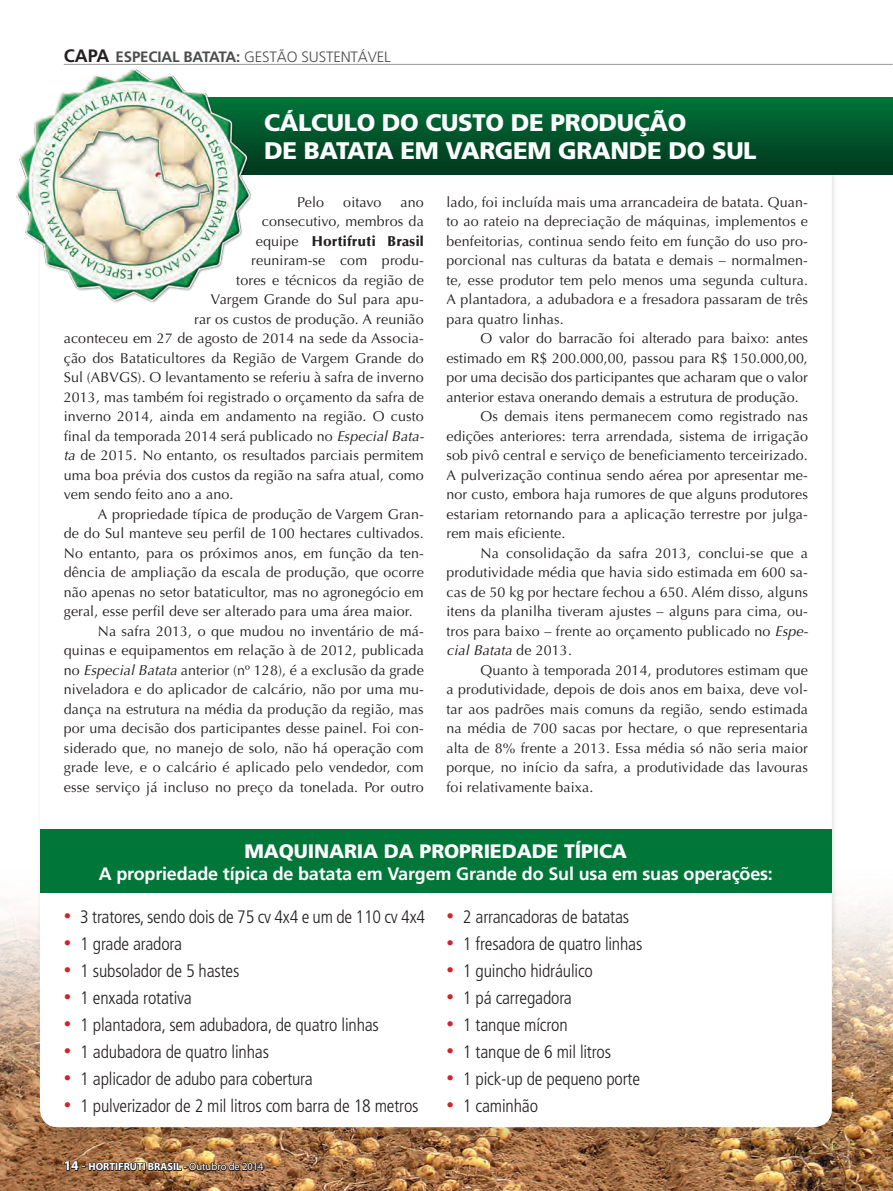
<style>
.page{position:relative;width:893px;height:1191px;background:#fff}
.page>*{position:absolute;margin:0;border:0;box-sizing:border-box;transform-origin:0 0}
.t1{font:900 24px/28.8px "Frutiger";letter-spacing:-.015em;color:#fff}
.t2{font:900 19.5px "Frutiger";letter-spacing:-.01em;color:#fff}
.t3{font:300 condensed 18px "Frutiger";letter-spacing:-.01em;color:#231f20}
.t4{font:700 18px "Frutiger";letter-spacing:-.01em;color:#fff}
.t5{font:700 18px "Frutiger";color:#231f20}
.t6{font:300 15px "Frutiger";letter-spacing:-.01em;color:#4b4c4d}
.t7{font:14.25px/19.5px "Optima";letter-spacing:.01em;color:#231f20;text-align:justify}
.t8{font:900 14.25px "Optima";letter-spacing:.01em;color:#231f20}
.t9{font:italic 14.25px "Optima";letter-spacing:.01em;color:#231f20}
.t10{font:700 10.5px "Myriad";color:#fff}
.s1{font-weight:700}
.s2{font-weight:400}
.s3{font-style:italic}
.s4{font-style:normal}
.s5{font-size:15px;color:#d1232a}
.s6{font-size:13.5px}
.s7{font-weight:400;font-size:13.5px}
</style>
<div class="page">
<img style="left:0;top:903px;width:893px;height:288px">
<div style="left:36px;top:149px;width:802px;height:991px;background:#231f20;opacity:.11"></div>
<div style="left:40px;top:145px;width:792px;height:982px;background:#fff;border-radius:18px"></div>
<div style="left:134px;top:97px;width:759px;height:77px;background:linear-gradient(to bottom,#007439,#00371d)"></div>
<img style="left:16px;top:64px;width:251px;height:255px">
<div style="left:40px;top:829px;width:792px;height:64px;background:#007639"></div>
<img style="left:63px;top:1150px;width:202px;height:29px">
<hr style="left:64px;top:64px;width:829px;height:1px;background:#939598">
<svg style="left:64px;top:63px;width:327px;height:1px"></svg>
<p class="t6" style="left:116px;top:49px;width:277px"><span class="s1">ESPECIAL BATATA:</span> GESTÃO SUSTENTÁVEL</p>
<p class="t5" style="left:64px;top:45px;width:47px">CAPA</p>
<h1 class="t1" style="left:264px;top:107px;width:494px">CÁLCULO DO CUSTO DE PRODUÇÃO<br>DE BATATA EM VARGEM GRANDE DO SUL</h1>
<p class="t7" style="left:297px;top:192px;width:28px">Pelo</p>
<p class="t7" style="left:343px;top:192px;width:40px">oitavo</p>
<p class="t7" style="left:401px;top:192px;width:25px">ano</p>
<p class="t7" style="left:262px;top:212px;width:163px">consecutivo, membros da</p>
<p class="t8" style="left:256px;top:232px;width:170px"><span class="s2">equipe</span> Hortifruti Brasil</p>
<p class="t7" style="left:251px;top:251px;width:174px">reuniram-se com produ-</p>
<p class="t7" style="left:236px;top:270px;width:189px">tores e técnicos da região de</p>
<p class="t7" style="left:211px;top:290px;width:214px">Vargem Grande do Sul para apu-</p>
<p class="t7" style="left:194px;top:309px;width:231px">rar os custos de produção. A reunião</p>
<p class="t7" style="left:64px;top:329px;width:361px">aconteceu em 27 de agosto de 2014 na sede da Associa-</p>
<p class="t7" style="left:64px;top:348px;width:362px">ção dos Bataticultores da Região de Vargem Grande do</p>
<p class="t7" style="left:64px;top:368px;width:362px">Sul (ABVGS). O levantamento se referiu à safra de inverno</p>
<p class="t7" style="left:64px;top:387px;width:362px">2013, mas também foi registrado o orçamento da safra de</p>
<p class="t7" style="left:64px;top:407px;width:362px">inverno 2014, ainda em andamento na região. O custo</p>
<p class="t7" style="left:64px;top:426px;width:362px">final da temporada 2014 será publicado no <span class="s3">Especial Bata-</span></p>
<p class="t7" style="left:64px;top:446px;width:362px"><span class="s3">ta</span> de 2015. No entanto, os resultados parciais permitem</p>
<p class="t7" style="left:64px;top:465px;width:361px">uma boa prévia dos custos da região na safra atual, como</p>
<p class="t7" style="left:64px;top:485px;width:171px">vem sendo feito ano a ano.</p>
<p class="t7" style="left:98px;top:504px;width:327px">A propriedade típica de produção de Vargem Gran-</p>
<p class="t7" style="left:64px;top:524px;width:361px">de do Sul manteve seu perfil de 100 hectares cultivados.</p>
<p class="t7" style="left:64px;top:543px;width:362px">No entanto, para os próximos anos, em função da ten-</p>
<p class="t7" style="left:64px;top:563px;width:361px">dência de ampliação da escala de produção, que ocorre</p>
<p class="t7" style="left:64px;top:582px;width:361px">não apenas no setor bataticultor, mas no agronegócio em</p>
<p class="t7" style="left:64px;top:602px;width:350px">geral, esse perfil deve ser alterado para uma área maior.</p>
<p class="t7" style="left:98px;top:621px;width:327px">Na safra 2013, o que mudou no inventário de má-</p>
<p class="t7" style="left:64px;top:641px;width:361px">quinas e equipamentos em relação à de 2012, publicada</p>
<p class="t7" style="left:64px;top:660px;width:362px">no <span class="s3">Especial Batata</span> anterior (nº 128), é a exclusão da grade</p>
<p class="t7" style="left:64px;top:680px;width:362px">niveladora e do aplicador de calcário, não por uma mu-</p>
<p class="t7" style="left:64px;top:699px;width:361px">dança na estrutura na média da produção da região, mas</p>
<p class="t7" style="left:64px;top:719px;width:362px">por uma decisão dos participantes desse painel. Foi con-</p>
<p class="t7" style="left:64px;top:738px;width:361px">siderado que, no manejo de solo, não há operação com</p>
<p class="t7" style="left:64px;top:758px;width:361px">grade leve, e o calcário é aplicado pelo vendedor, com</p>
<p class="t7" style="left:64px;top:777px;width:362px">esse serviço já incluso no preço da tonelada. Por outro</p>
<p class="t7" style="left:446px;top:192px;width:363px">lado, foi incluída mais uma arrancadeira de batata. Quan&shy;to ao rateio na depreciação de máquinas, implementos e benfeitorias, continua sendo feito em função do uso pro&shy;porcional nas culturas da batata e demais – normalmen&shy;te, esse produtor tem pelo menos uma segunda cultura.<br>A plantadora, a adubadora e a fresadora passaram de três para quatro linhas.</p>
<p class="t7" style="left:480px;top:329px;width:329px">O valor do barracão foi alterado para baixo: antes</p>
<p class="t7" style="left:446px;top:348px;width:363px">estimado em R$ 200.000,00, passou para R$ 150.000,00,</p>
<p class="t7" style="left:446px;top:368px;width:363px">por uma decisão dos participantes que acharam que o valor</p>
<p class="t7" style="left:446px;top:387px;width:354px">anterior estava onerando demais a estrutura de produção.</p>
<p class="t7" style="left:480px;top:407px;width:329px">Os demais itens permanecem como registrado nas</p>
<p class="t7" style="left:446px;top:426px;width:363px">edições anteriores: terra arrendada, sistema de irrigação</p>
<p class="t7" style="left:446px;top:446px;width:363px">sob pivô central e serviço de beneficiamento terceirizado.</p>
<p class="t7" style="left:446px;top:465px;width:363px">A pulverização continua sendo aérea por apresentar me-</p>
<p class="t7" style="left:446px;top:485px;width:363px">nor custo, embora haja rumores de que alguns produtores</p>
<p class="t7" style="left:446px;top:504px;width:363px">estariam retornando para a aplicação terrestre por julga-</p>
<p class="t7" style="left:446px;top:523px;width:120px">rem mais eficiente.</p>
<p class="t7" style="left:480px;top:543px;width:329px">Na consolidação da safra 2013, conclui-se que a</p>
<p class="t7" style="left:446px;top:562px;width:363px">produtividade média que havia sido estimada em 600 sa-</p>
<p class="t7" style="left:446px;top:582px;width:363px">cas de 50 kg por hectare fechou a 650. Além disso, alguns</p>
<p class="t7" style="left:446px;top:601px;width:363px">itens da planilha tiveram ajustes – alguns para cima, ou-</p>
<p class="t7" style="left:446px;top:621px;width:363px">tros para baixo – frente ao orçamento publicado no <span class="s3">Espe-</span></p>
<p class="t9" style="left:446px;top:642px;width:127px">cial Batata <span class="s4">de 2013.</span></p>
<p class="t7" style="left:480px;top:660px;width:329px">Quanto à temporada 2014, produtores estimam que</p>
<p class="t7" style="left:446px;top:679px;width:363px">a produtividade, depois de dois anos em baixa, deve vol-</p>
<p class="t7" style="left:446px;top:699px;width:363px">tar aos padrões mais comuns da região, sendo estimada</p>
<p class="t7" style="left:446px;top:718px;width:363px">na média de 700 sacas por hectare, o que representaria</p>
<p class="t7" style="left:446px;top:738px;width:363px">alta de 8% frente a 2013. Essa média só não seria maior</p>
<p class="t7" style="left:446px;top:757px;width:363px">porque, no início da safra, a produtividade das lavouras</p>
<p class="t7" style="left:446px;top:777px;width:148px">foi relativamente baixa.</p>
<h2 class="t2" style="left:245px;top:839px;width:384px">MAQUINARIA DA PROPRIEDADE TÍPICA</h2>
<p class="t4" style="left:99px;top:862px;width:676px">A propriedade típica de batata em Vargem Grande do Sul usa em suas operações:</p>
<p class="t3" style="left:64px;top:906px;width:363px"><span class="s5">•</span> 3 tratores, sendo dois de 75 cv 4x4 e um de 110 cv 4x4</p>
<p class="t3" style="left:64px;top:933px;width:120px"><span class="s5">•</span> 1 grade aradora</p>
<p class="t3" style="left:64px;top:960px;width:177px"><span class="s5">•</span> 1 subsolador de 5 hastes</p>
<p class="t3" style="left:64px;top:987px;width:129px"><span class="s5">•</span> 1 enxada rotativa</p>
<p class="t3" style="left:64px;top:1014px;width:317px"><span class="s5">•</span> 1 plantadora, sem adubadora, de quatro linhas</p>
<p class="t3" style="left:64px;top:1041px;width:207px"><span class="s5">•</span> 1 adubadora de quatro linhas</p>
<p class="t3" style="left:64px;top:1068px;width:251px"><span class="s5">•</span> 1 aplicador de adubo para cobertura</p>
<p class="t3" style="left:64px;top:1095px;width:356px"><span class="s5">•</span> 1 pulverizador de 2 mil litros com barra de 18 metros</p>
<p class="t3" style="left:446px;top:906px;width:184px"><span class="s5">•</span> 2 arrancadoras de batatas</p>
<p class="t3" style="left:446px;top:933px;width:197px"><span class="s5">•</span> 1 fresadora de quatro linhas</p>
<p class="t3" style="left:446px;top:960px;width:148px"><span class="s5">•</span> 1 guincho hidráulico</p>
<p class="t3" style="left:446px;top:987px;width:127px"><span class="s5">•</span> 1 pá carregadora</p>
<p class="t3" style="left:446px;top:1014px;width:123px"><span class="s5">•</span> 1 tanque mícron</p>
<p class="t3" style="left:446px;top:1041px;width:166px"><span class="s5">•</span> 1 tanque de 6 mil litros</p>
<p class="t3" style="left:446px;top:1068px;width:195px"><span class="s5">•</span> 1 pick-up de pequeno porte</p>
<p class="t3" style="left:446px;top:1095px;width:93px"><span class="s5">•</span> 1 caminhão</p>
<p class="t10" style="left:64px;top:1161px;width:201px"><span class="s6">14</span> <span class="s7">-</span> HORTIFRUTI BRASIL - <span class="s2">Outubro de 2014</span></p>
</div>
